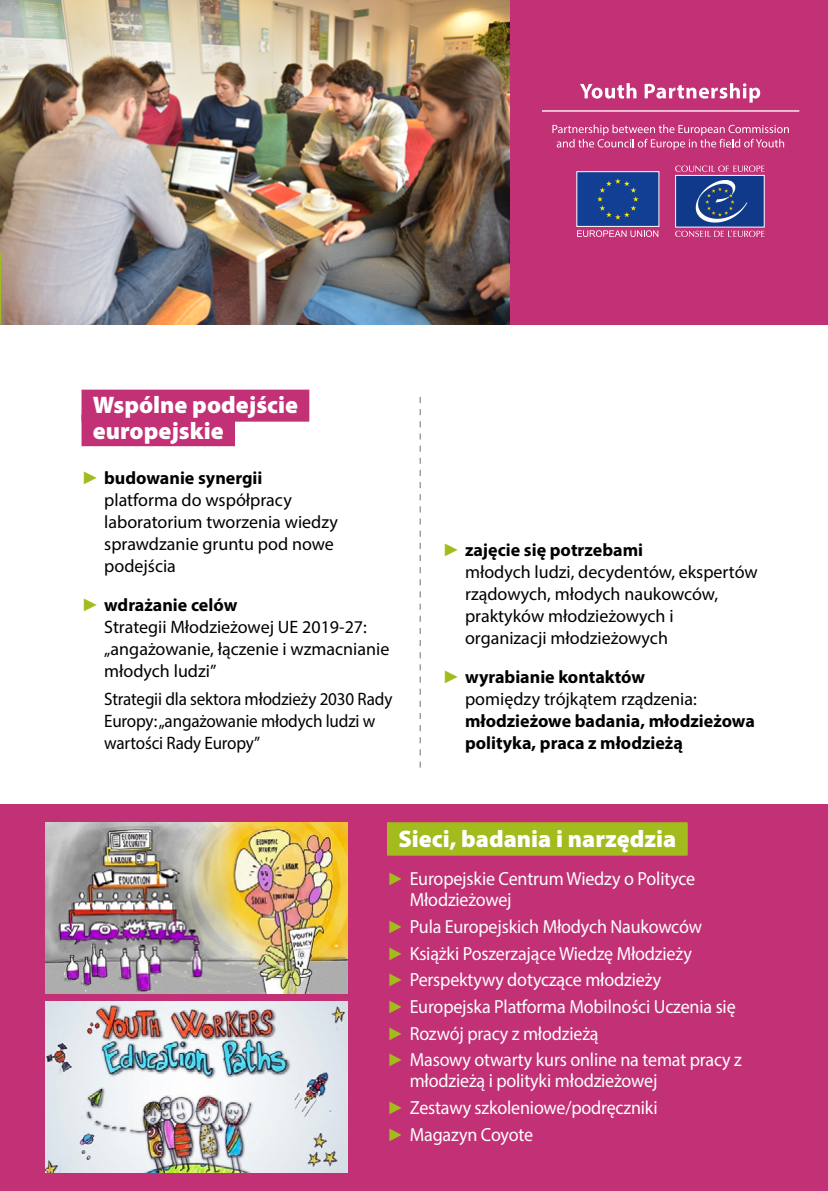
<style>
.page{position:relative;width:828px;height:1191px;background:#fff}
.page>*{position:absolute;margin:0;border:0;box-sizing:border-box;transform-origin:0 0}
.Titre_grisé{font:900 24px/26px "Myriad Pro";color:#fff}
.t1{font:19px/21px "Myriad Pro";letter-spacing:-.01em;color:#fff;scale:.95 1}
.Énumération_triangle{font:18px/22px "Myriad Pro";color:#000}
.t2{font:700 18px/22px "Myriad Pro";color:#000}
.Énumération_triangle-2{font:18px/22px "Myriad Pro";color:#000;scale:.95 1}
.s1{font-family:"Arial";color:#a4bb1e}
.s2{font-weight:700}
.s3{font-family:"Arial";font-weight:400;color:#a4bb1e}
.s4{font-weight:400}
.s5{font-family:"Arial";font-size:18px;color:#a4bb1e}
</style>
<div class="page">
<div style="left:508px;top:0;width:320px;height:324px;background:#c23075"></div>
<div style="left:0;top:804px;width:828px;height:387px;background:#c23075"></div>
<svg style="left:420px;top:397px;width:1px;height:370px"></svg>
<img style="left:0;top:0;width:509px;height:324px">
<div style="left:81px;top:389px;width:228px;height:32px;background:#c23075"></div>
<div style="left:81px;top:414px;width:154px;height:32px;background:#c23075"></div>
<div style="left:387px;top:823px;width:300px;height:32px;background:#a4bb1e"></div>
<div style="left:387px;top:822px;width:300px;height:32px;background:#a4bb1e"></div>
<hr style="left:0;top:253px;width:1px;height:71px;background:#a4bb1e">
<img style="left:45px;top:1001px;width:303px;height:171px">
<img style="left:45px;top:822px;width:303px;height:171px">
<svg style="left:675px;top:165px;width:89px;height:7px"></svg>
<svg style="left:675px;top:230px;width:89px;height:7px"></svg>
<div style="left:675px;top:175px;width:89px;height:52px;background:#103a89;border:1px solid #fff"></div>
<svg style="left:695px;top:180px;width:52px;height:43px"></svg>
<svg style="left:577px;top:230px;width:81px;height:7px"></svg>
<div style="left:576px;top:171px;width:83px;height:56px;background:#123f93;border:1px solid #fff"></div>
<svg style="left:597px;top:178px;width:41px;height:42px"></svg>
<svg style="left:580px;top:83px;width:56px;height:16px"></svg>
<svg style="left:644px;top:83px;width:116px;height:20px"></svg>
<svg style="left:552px;top:124px;width:237px;height:26px"></svg>
<hr style="left:542px;top:110px;width:257px;height:2px;background:#fff">
<p class="Titre_grisé" style="left:93px;top:391px;width:207px">Wspólne podejście europejskie</p>
<p class="Énumération_triangle" style="left:104px;top:466px;width:235px;text-indent:-23px"><span class="s1">►</span> <span class="s2">budowanie synergii </span>platforma do współpracy laboratorium tworzenia wiedzy sprawdzanie gruntu pod nowe podejścia</p>
<p class="Énumération_triangle" style="left:104px;top:593px;width:287px;text-indent:-23px"><span class="s1">►</span> <span class="s2">wdrażanie celów<br></span>Strategii Młodzieżowej UE 2019-27: „angażowanie, łączenie i wzmacnianie młodych ludzi”</p>
<p class="Énumération_triangle-2" style="left:104px;top:687px;width:305px">Strategii dla sektora młodzieży 2030 Rady<br>Europy: „angażowanie młodych ludzi w wartości Rady Europy”</p>
<p class="Énumération_triangle" style="left:465px;top:538px;width:294px;text-indent:-23px"><span class="s1">►</span> <span class="s2">zajęcie się potrzebami<br></span>młodych ludzi, decydentów, ekspertów rządowych, młodych naukowców, praktyków młodzieżowych i organizacji młodzieżowych</p>
<p class="t2" style="left:465px;top:665px;width:291px;text-indent:-23px"><span class="s3">►</span> wyrabianie kontaktów<br><span class="s4">pomiędzy trójkątem rządzenia: </span>młodzieżowe badania, młodzieżowa polityka, praca z młodzieżą</p>
<p class="Titre_grisé" style="left:398px;top:825px;width:279px">Sieci, badania i narzędzia</p>
<p class="t1" style="left:410px;top:868px;width:302px;text-indent:-23px"><span class="s5">►</span> Europejskie Centrum Wiedzy o Polityce<br>Młodzieżowej</p>
<p class="t1" style="left:387px;top:915px;width:333px"><span class="s5">►</span> Pula Europejskich Młodych Naukowców</p>
<p class="t1" style="left:387px;top:942px;width:322px"><span class="s5">►</span> Książki Poszerzające Wiedzę Młodzieży</p>
<p class="t1" style="left:387px;top:969px;width:290px"><span class="s5">►</span> Perspektywy dotyczące młodzieży</p>
<p class="t1" style="left:387px;top:995px;width:368px"><span class="s5">►</span> Europejska Platforma Mobilności Uczenia się</p>
<p class="t1" style="left:387px;top:1022px;width:224px"><span class="s5">►</span> Rozwój pracy z młodzieżą</p>
<p class="t1" style="left:410px;top:1049px;width:351px;text-indent:-23px"><span class="s5">►</span> Masowy otwarty kurs online na temat pracy z młodzieżą i polityki młodzieżowej</p>
<p class="t1" style="left:387px;top:1096px;width:286px"><span class="s5">►</span> Zestawy szkoleniowe/podręczniki</p>
<p class="t1" style="left:387px;top:1123px;width:155px"><span class="s5">►</span> Magazyn Coyote</p>
</div>
